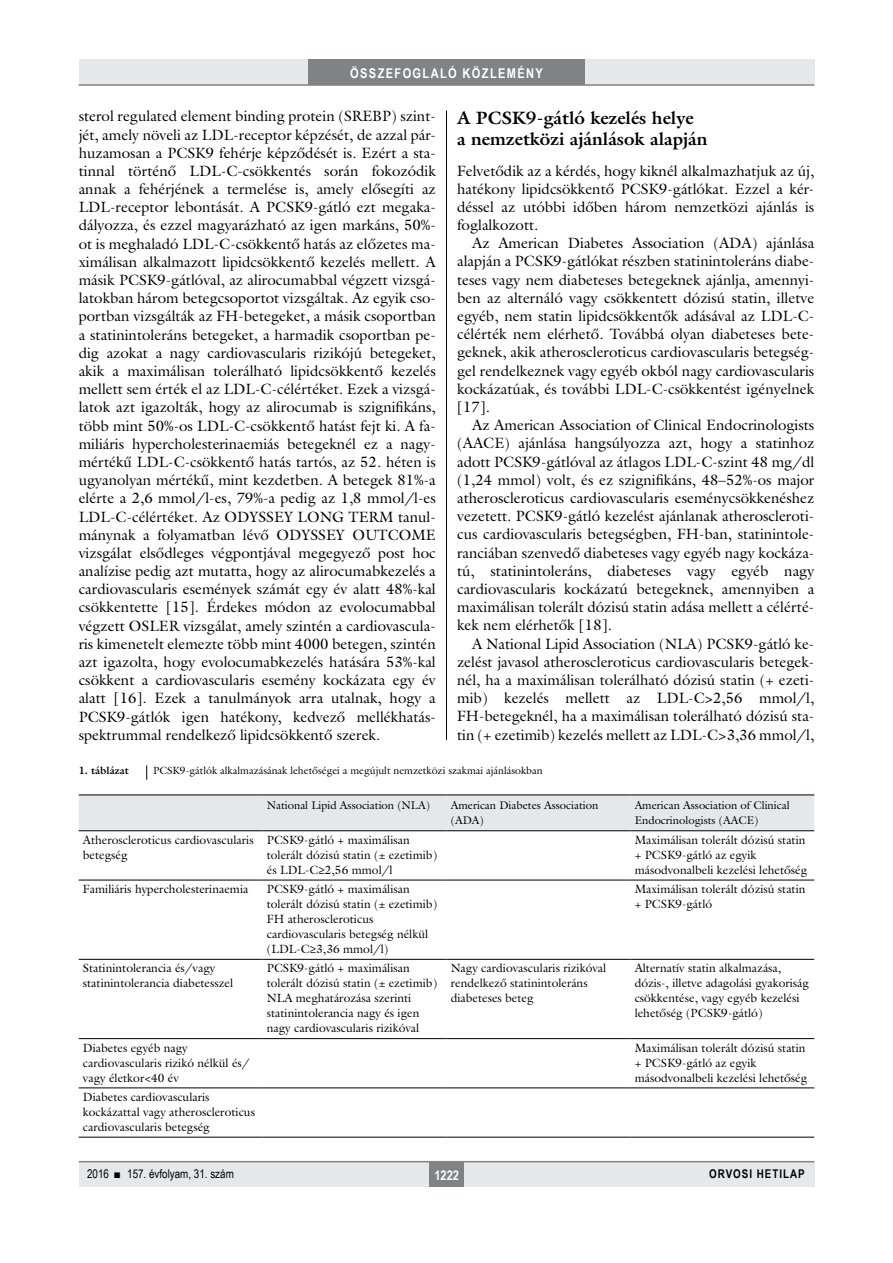
<style>
.page{position:relative;width:893px;height:1263px;background:#fff}
.page>*{position:absolute;margin:0;border:0;box-sizing:border-box;transform-origin:0 0}
.alcimbold{font:700 18px/21.8px "Galliard Reg";color:#000}
.Body_tompa{font:15px/18.1px "Galliard Reg";color:#000;text-align:justify}
.Body_Text{font:15px/18.1px "Galliard Reg";color:#000;text-align:justify}
.t1{font:700 13.5px "Arial Narrow";letter-spacing:.1em;color:#fff}
.tabla{font:12px/15px "Galliard Reg";color:#000}
.t2{font:12px "Arial Narrow";color:#000}
.t3{font:700 12px "Arial Narrow";letter-spacing:.08em;color:#000}
.tablafej{font:11.25px/15px "Galliard Reg";color:#000}
.kepalairas2{font:10.5px "Galliard Reg";color:#000}
.kepalairas1{font:700 10.5px "Galliard Reg";color:#000}
</style>
<div class="page">
<div style="left:79px;top:1161px;width:735px;height:25px;background:#e6e7e8"></div>
<hr style="left:79px;top:1161px;width:735px;height:1px;background:#808285">
<div style="left:430px;top:1161px;width:34px;height:25px;background:#808285"></div>
<div style="left:79px;top:60px;width:735px;height:25px;background:#e6e7e8"></div>
<div style="left:308px;top:60px;width:277px;height:25px;background:#808285"></div>
<hr style="left:79px;top:84px;width:735px;height:2px;background:#808285">
<hr style="left:446px;top:111px;width:1px;height:1026px;background:#000">
<div style="left:79px;top:740px;width:737px;height:397px;background:#fff"></div>
<svg style="left:146px;top:765px;width:1px;height:15px"></svg>
<div style="left:79px;top:795px;width:735px;height:35px;background:#e6e7e8"></div>
<hr style="left:79px;top:880px;width:184px;height:1px;background:#000">
<hr style="left:263px;top:880px;width:183px;height:1px;background:#000">
<hr style="left:446px;top:880px;width:184px;height:1px;background:#000">
<hr style="left:630px;top:880px;width:184px;height:1px;background:#000">
<hr style="left:79px;top:959px;width:184px;height:1px;background:#000">
<hr style="left:263px;top:959px;width:183px;height:1px;background:#000">
<hr style="left:446px;top:959px;width:184px;height:1px;background:#000">
<hr style="left:630px;top:959px;width:184px;height:1px;background:#000">
<hr style="left:79px;top:1038px;width:184px;height:1px;background:#000">
<hr style="left:263px;top:1038px;width:183px;height:1px;background:#000">
<hr style="left:446px;top:1038px;width:184px;height:1px;background:#000">
<hr style="left:630px;top:1038px;width:184px;height:1px;background:#000">
<hr style="left:79px;top:1087px;width:184px;height:1px;background:#000">
<hr style="left:263px;top:1087px;width:183px;height:1px;background:#000">
<hr style="left:446px;top:1087px;width:184px;height:1px;background:#000">
<hr style="left:630px;top:1087px;width:184px;height:1px;background:#000">
<hr style="left:79px;top:1137px;width:184px;height:1px;background:#000">
<hr style="left:263px;top:1137px;width:183px;height:1px;background:#000">
<hr style="left:446px;top:1137px;width:184px;height:1px;background:#000">
<hr style="left:630px;top:1137px;width:184px;height:1px;background:#000">
<hr style="left:79px;top:794px;width:184px;height:1px;background:#000">
<hr style="left:263px;top:794px;width:183px;height:1px;background:#000">
<hr style="left:446px;top:794px;width:184px;height:1px;background:#000">
<hr style="left:630px;top:794px;width:184px;height:1px;background:#000">
<hr style="left:79px;top:830px;width:184px;height:1px;background:#000">
<hr style="left:263px;top:830px;width:183px;height:1px;background:#000">
<hr style="left:446px;top:830px;width:184px;height:1px;background:#000">
<hr style="left:630px;top:830px;width:184px;height:1px;background:#000">
<p class="t1" style="left:350px;top:63px;width:194px">ÖSSZEFOGLALÓ KÖZLEMÉNY</p>
<p class="Body_tompa" style="left:79px;top:107px;width:359px">sterol regulated element binding protein (SREBP) szint&shy;jét, amely növeli az LDL-receptor képzését, de azzal pár&shy;huzamosan a PCSK9 fehérje képződését is. Ezért a sta&shy;tinnal történő LDL-C-csökkentés során fokozódik annak a fehérjének a termelése is, amely elősegíti az LDL-receptor lebontását. A PCSK9-gátló ezt megaka&shy;dályozza, és ezzel magyarázható az igen markáns, 50%- ot is meghaladó LDL-C-csökkentő hatás az előzetes ma&shy;ximálisan alkalmazott lipidcsökkentő kezelés mellett. A másik PCSK9-gátlóval, az alirocumabbal végzett vizsgá&shy;latokban három betegcsoportot vizsgáltak. Az egyik cso&shy;portban vizsgálták az FH-betegeket, a másik csoportban a statinintoleráns betegeket, a harmadik csoportban pe&shy;dig azokat a nagy cardiovascularis rizikójú betegeket, akik a maximálisan tolerálható lipidcsökkentő kezelés mellett sem érték el az LDL-C-célértéket. Ezek a vizsgá&shy;latok azt igazolták, hogy az alirocumab is szignifikáns, több mint 50%-os LDL-C-csökkentő hatást fejt ki. A fa&shy;miliáris hypercholesterinaemiás betegeknél ez a nagy&shy;mértékű LDL-C-csökkentő hatás tartós, az 52. héten is ugyanolyan mértékű, mint kezdetben. A betegek 81%-a elérte a 2,6 mmol/l-es, 79%-a pedig az 1,8 mmol/l-es LDL-C-célértéket. Az ODYSSEY LONG TERM tanul&shy;mánynak a folyamatban lévő ODYSSEY OUTCOME vizsgálat elsődleges végpontjával megegyező post hoc analízise pedig azt mutatta, hogy az alirocumabkezelés a cardiovascularis események számát egy év alatt 48%-kal csökkentette [15]. Érdekes módon az evolocumabbal végzett OSLER vizsgálat, amely szintén a cardiovascula&shy;ris kimenetelt elemezte több mint 4000 betegen, szintén azt igazolta, hogy evolocumabkezelés hatására 53%-kal csökkent a cardiovascularis esemény kockázata egy év alatt [16]. Ezek a tanulmányok arra utalnak, hogy a PCSK9-gátlók igen hatékony, kedvező mellékhatás&shy;spektrummal rendelkező lipidcsökkentő szerek.</p>
<p class="alcimbold" style="left:457px;top:106px;width:252px">A PCSK9-gátló kezelés helye<br>a nemzetközi ajánlások alapján</p>
<p class="Body_tompa" style="left:457px;top:161px;width:359px">Felvetődik az a kérdés, hogy kiknél alkalmazhatjuk az új, hatékony lipidcsökkentő PCSK9-gátlókat. Ezzel a kér&shy;déssel az utóbbi időben három nemzetközi ajánlás is foglalkozott.</p>
<p class="Body_Text" style="left:457px;top:234px;width:359px;text-indent:15px">Az American Diabetes Association (ADA) ajánlása alapján a PCSK9-gátlókat részben statinintoleráns diabe&shy;teses vagy nem diabeteses betegeknek ajánlja, amennyi&shy;ben az alternáló vagy csökkentett dózisú statin, illetve egyéb, nem statin lipidcsökkentők adásával az LDL-C&shy;célérték nem elérhető. Továbbá olyan diabeteses bete&shy;geknek, akik atheroscleroticus cardiovascularis betegség&shy;gel rendelkeznek vagy egyéb okból nagy cardiovascularis kockázatúak, és további LDL-C-csökkentést igényelnek [17].</p>
<p class="Body_Text" style="left:457px;top:416px;width:359px;text-indent:15px">Az American Association of Clinical Endocrinologists (AACE) ajánlása hangsúlyozza azt, hogy a statinhoz adott PCSK9-gátlóval az átlagos LDL-C-szint 48 mg/dl (1,24 mmol) volt, és ez szignifikáns, 48–52%-os major atheroscleroticus cardiovascularis eseménycsökkenéshez vezetett. PCSK9-gátló kezelést ajánlanak atheroscleroti&shy;cus cardiovascularis betegségben, FH-ban, statinintole&shy;ranciában szenvedő diabeteses vagy egyéb nagy kockáza&shy;tú, statinintoleráns, diabeteses vagy egyéb nagy cardiovascularis kockázatú betegeknek, amennyiben a maximálisan tolerált dózisú statin adása mellett a célérté&shy;kek nem elérhetők [18].</p>
<p class="Body_Text" style="left:457px;top:634px;width:359px;text-indent:15px">A National Lipid Association (NLA) PCSK9-gátló ke&shy;zelést javasol atheroscleroticus cardiovascularis betegek&shy;nél, ha a maximálisan tolerálható dózisú statin (+ ezeti&shy;mib) kezelés mellett az LDL-C&gt;2,56 mmol/l, FH-betegeknél, ha a maximálisan tolerálható dózisú sta&shy;tin (+ ezetimib) kezelés mellett az LDL-C&gt;3,36 mmol/l,</p>
<p class="kepalairas1" style="left:79px;top:763px;width:52px">1. táblázat</p>
<p class="kepalairas2" style="left:153px;top:764px;width:391px">PCSK9-gátlók alkalmazásának lehetőségei a megújult nemzetközi szakmai ajánlásokban</p>
<p class="tablafej" style="left:267px;top:798px;width:165px">National Lipid Association (NLA)</p>
<p class="tablafej" style="left:451px;top:798px;width:149px">American Diabetes Association (ADA)</p>
<p class="tablafej" style="left:635px;top:798px;width:157px">American Association of Clinical<br>Endocrinologists (AACE)</p>
<p class="tabla" style="left:83px;top:832px;width:172px">Atheroscleroticus cardiovascularis betegség</p>
<p class="tabla" style="left:267px;top:832px;width:172px">PCSK9-gátló + maximálisan tolerált dózisú statin (± ezetimib) és LDL-C≥2,56 mmol/l</p>
<p class="tabla" style="left:635px;top:832px;width:174px">Maximálisan tolerált dózisú statin + PCSK9-gátló az egyik másodvonalbeli kezelési lehetőség</p>
<p class="tabla" style="left:83px;top:881px;width:167px">Familiáris hypercholesterinaemia</p>
<p class="tabla" style="left:267px;top:881px;width:172px">PCSK9-gátló + maximálisan tolerált dózisú statin (± ezetimib)<br>FH atheroscleroticus cardiovascularis betegség nélkül (LDL-C≥3,36 mmol/l)</p>
<p class="tabla" style="left:635px;top:881px;width:172px">Maximálisan tolerált dózisú statin + PCSK9-gátló</p>
<p class="tabla" style="left:83px;top:960px;width:152px">Statinintolerancia és/vagy statinintolerancia diabetesszel</p>
<p class="tabla" style="left:267px;top:960px;width:172px">PCSK9-gátló + maximálisan tolerált dózisú statin (± ezetimib)<br>NLA meghatározása szerinti statinintolerancia nagy és igen nagy cardiovascularis rizikóval</p>
<p class="tabla" style="left:451px;top:960px;width:157px">Nagy cardiovascularis rizikóval rendelkező statinintoleráns diabeteses beteg</p>
<p class="tabla" style="left:635px;top:960px;width:176px">Alternatív statin alkalmazása, dózis-, illetve adagolási gyakoriság csökkentése, vagy egyéb kezelési lehetőség (PCSK9-gátló)</p>
<p class="tabla" style="left:83px;top:1040px;width:168px">Diabetes egyéb nagy cardiovascularis rizikó nélkül és/ vagy életkor&lt;40 év</p>
<p class="tabla" style="left:635px;top:1040px;width:174px">Maximálisan tolerált dózisú statin + PCSK9-gátló az egyik másodvonalbeli kezelési lehetőség</p>
<p class="tabla" style="left:83px;top:1089px;width:174px">Diabetes cardiovascularis kockázattal vagy atheroscleroticus cardiovascularis betegség</p>
<p class="t2" style="left:87px;top:1165px;width:148px">2016 ■ 157. évfolyam, 31. szám</p>
<p class="t1" style="left:434px;top:1165px;width:26px">1222</p>
<p class="t3" style="left:709px;top:1165px;width:97px">ORVOSI HETILAP</p>
</div>
